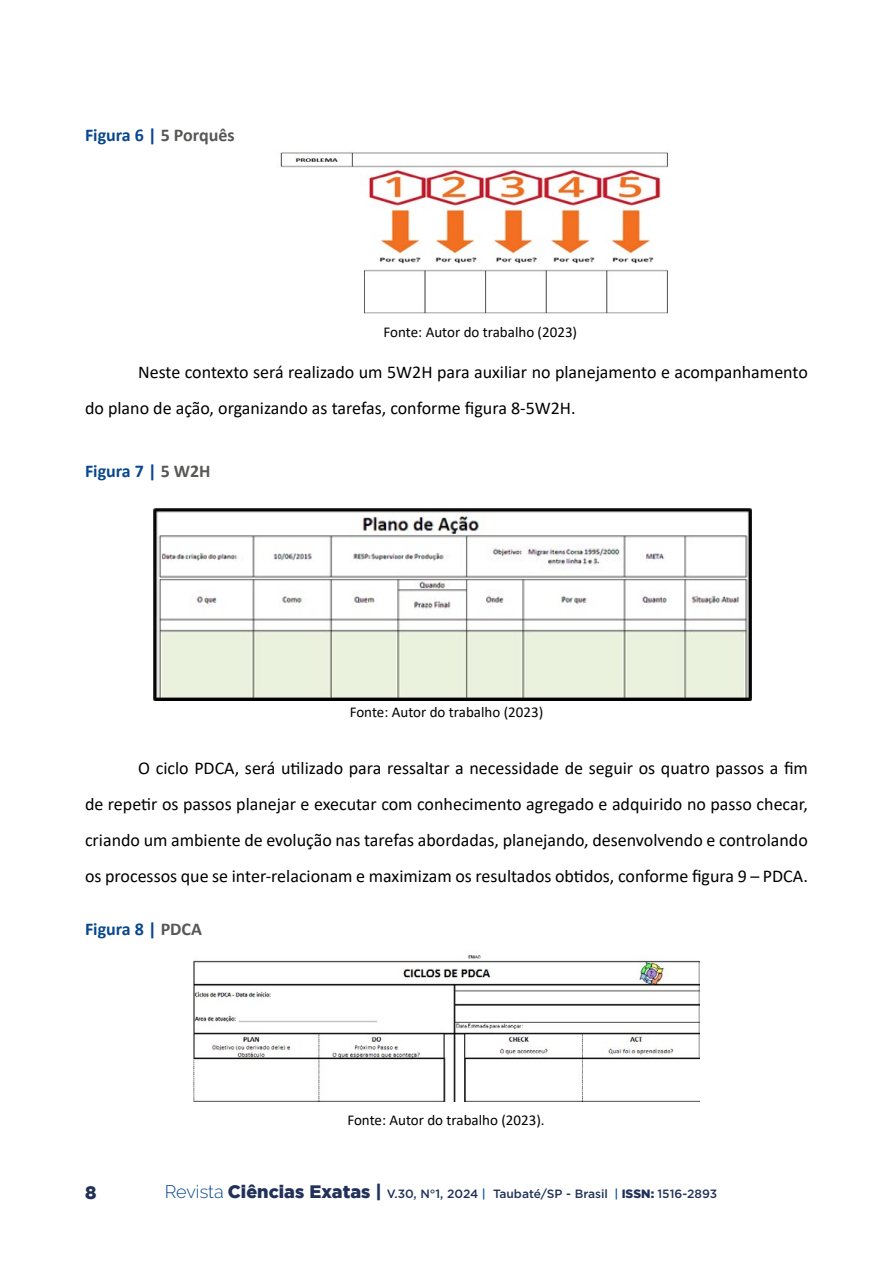
<style>
.page{position:relative;width:893px;height:1263px;background:#fff}
.page>*{position:absolute;margin:0;border:0;box-sizing:border-box;transform-origin:0 0}
.t1{font:18px/36px "Calibri";color:#000}
.t2{font:700 18px "Calibri";color:#09478d}
.t3{font:900 18px "Gotham";color:#223158}
.t4{font:15px "Calibri";color:#000}
.t5{font:500 12px "Gotham";color:#223158}
.s1{color:#575756}
.s2{font-family:"Raleway";font-weight:300;font-size:18px;color:#09478d}
.s3{font-weight:900;font-size:18px}
.s4{color:#104f94}
.s5{font-weight:900}
</style>
<div class="page">
<img style="left:280px;top:152px;width:388px;height:162px">
<img style="left:194px;top:955px;width:505px;height:146px">
<img style="left:153px;top:508px;width:599px;height:193px">
<p class="t2" style="left:85px;top:122px;width:151px">Figura 6 | <span class="s1">5 Porquês</span></p>
<p class="t4" style="left:384px;top:322px;width:195px">Fonte: Autor do trabalho (2023)</p>
<p class="t1" style="left:85px;top:354px;width:724px;text-indent:53px">Neste contexto será realizado um 5W2H para auxiliar no planejamento e acompanhamento do plano de ação, organizando as tarefas, conforme figura 8-5W2H.</p>
<p class="t2" style="left:85px;top:458px;width:127px">Figura 7 | <span class="s1">5 W2H</span></p>
<p class="t4" style="left:350px;top:701px;width:195px">Fonte: Autor do trabalho (2023)</p>
<p class="t1" style="left:85px;top:750px;width:724px;text-align:justify;text-indent:53px">O ciclo PDCA, será utilizado para ressaltar a necessidade de seguir os quatro passos a fim de repetir os passos planejar e executar com conhecimento agregado e adquirido no passo checar, criando um ambiente de evolução nas tarefas abordadas, planejando, desenvolvendo e controlando os processos que se inter-relacionam e maximizam os resultados obtidos, conforme figura 9 – PDCA.</p>
<p class="t2" style="left:85px;top:917px;width:118px">Figura 8 | <span class="s1">PDCA</span></p>
<p class="t4" style="left:347px;top:1110px;width:199px">Fonte: Autor do trabalho (2023).</p>
<p class="t3" style="left:85px;top:1182px;width:13px">8</p>
<p class="t5" style="left:165px;top:1186px;width:554px"><span class="s2">Revista</span> <span class="s3">Ciências Exatas |</span> V.30, N°1, 2024 <span class="s4">|</span> Taubaté/SP - Brasil <span class="s4">|</span> <span class="s5">ISSN:</span> 1516-2893</p>
</div>
